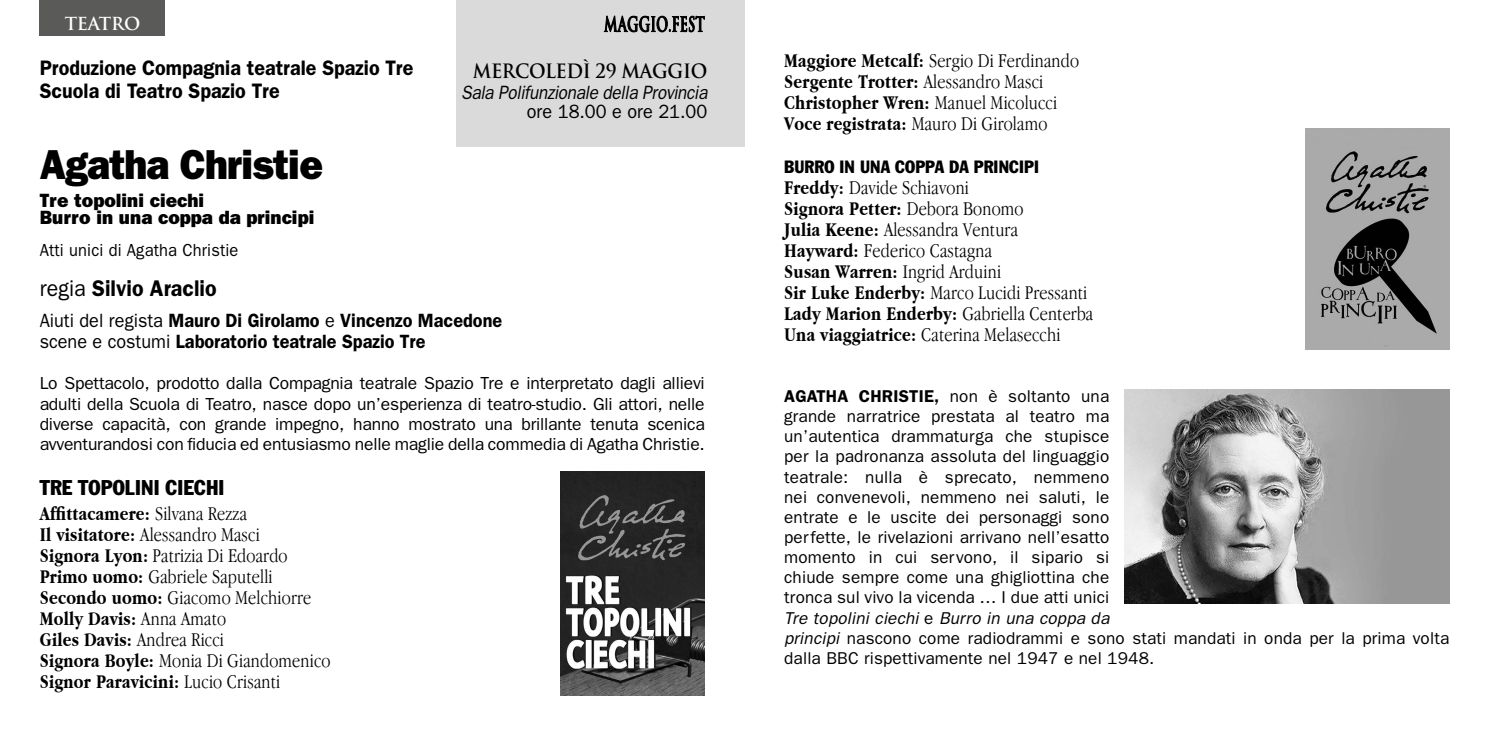
<style>
.page{position:relative;width:1489px;height:745px;background:#fff}
.page>*{position:absolute;margin:0;border:0;box-sizing:border-box;transform-origin:0 0}
.t1{font:800 42px "Franklin Gothic";letter-spacing:-.02em;color:#000;scale:.94 1}
.t2{font:600 22.75px "Franklin Gothic";color:#000;scale:.94 1}
.t3{font:600 21px/22.8px "Franklin Gothic";color:#000;scale:.94 1}
.t4{font:condensed 21px "Franklin Gothic";letter-spacing:.01em;color:#000}
.t5{font:300 condensed 20.12px/21px "Garamond";letter-spacing:.01em;color:#000}
.t6{font:700 condensed 20.12px/21px "Garamond";letter-spacing:.01em;color:#000}
.t7{font:600 19.25px/21px "Franklin Gothic";color:#000;scale:.94 1}
.t8{font:800 19.25px/17.5px "Franklin Gothic";color:#000}
.t9{font:italic 19.25px "Franklin Gothic";letter-spacing:-.015em;color:#000;scale:.89 1}
.t10{font:700 19.25px "Trajan";letter-spacing:-.02em;color:#000;scale:.93 1}
.t11{font:19.25px "Franklin Gothic";color:#000;scale:.94 1}
.t12{font:17.5px/20.1px "Franklin Gothic";letter-spacing:-.01em;color:#000;text-align:justify}
.t13{font:condensed 17.5px "Franklin Gothic";letter-spacing:.01em;color:#000}
.t14{font:17.5px "Franklin Gothic";letter-spacing:.01em;color:#000;scale:.94 1}
.t15{font:700 17.5px "Trajan";letter-spacing:-.01em;color:#fff}
.t16{font:17.15px/20.1px "Franklin Gothic";letter-spacing:.01em;color:#000}
.s1{font-weight:400}
.s2{font-weight:700}
.s3{font-weight:300}
.s4{font-weight:600}
.s5{font-style:italic}
</style>
<div class="page">
<img style="left:1124px;top:389px;width:325px;height:214px">
<div style="left:455px;top:0;width:289px;height:146px;background:#dadada"></div>
<div style="left:40px;top:0;width:125px;height:35px;background:#5a5a59"></div>
<svg style="left:603px;top:15px;width:102px;height:18px"></svg>
<img style="left:560px;top:471px;width:144px;height:223px">
<img style="left:1305px;top:128px;width:144px;height:221px">
<p class="t15" style="left:65px;top:13px;width:77px">TEATRO</p>
<p class="t3" style="left:40px;top:56px;width:399px">Produzione Compagnia teatrale Spazio Tre<br>Scuola di Teatro Spazio Tre</p>
<p class="t10" style="left:472px;top:59px;width:254px">MERCOLEDì 29 MAGGIO</p>
<p class="t9" style="left:461px;top:81px;width:278px">Sala Polifunzionale della Provincia</p>
<p class="t11" style="left:527px;top:100px;width:193px">ore 18.00 e ore 21.00</p>
<h1 class="t1" style="left:40px;top:139px;width:303px">Agatha Christie</h1>
<p class="t8" style="left:40px;top:191px;width:276px">Tre topolini ciechi<br>Burro in una coppa da principi</p>
<p class="t14" style="left:40px;top:239px;width:213px">Atti unici di Agatha Christie</p>
<h2 class="t2" style="left:40px;top:274px;width:190px"><span class="s1">regia</span> Silvio Araclio</h2>
<p class="t7" style="left:40px;top:309px;width:493px"><span class="s1">Aiuti del regista</span> Mauro Di Girolamo <span class="s1">e</span> Vincenzo Macedone <span class="s1">scene e costumi</span> Laboratorio teatrale Spazio Tre</p>
<p class="t12" style="left:40px;top:373px;width:666px">Lo Spettacolo, prodotto dalla Compagnia teatrale Spazio Tre e interpretato dagli allievi adulti della Scuola di Teatro, nasce dopo un’esperienza di teatro-studio. Gli attori, nelle diverse capacità, con grande impegno, hanno mostrato una brillante tenuta scenica avventurandosi con fiducia ed entusiasmo nelle maglie della commedia di Agatha Christie.</p>
<p class="t4" style="left:40px;top:474px;width:186px">TRE TOPOLINI CIECHI</p>
<p class="t5" style="left:40px;top:502px;width:292px"><span class="s2">Affittacamere:</span> Silvana Rezza<br><span class="s2">Il visitatore:</span> Alessandro Masci<br><span class="s2">Signora Lyon:</span> Patrizia Di Edoardo<br><span class="s2">Primo uomo:</span> Gabriele Saputelli<br><span class="s2">Secondo uomo:</span> Giacomo Melchiorre<br><span class="s2">Molly Davis:</span> Anna Amato<br><span class="s2">Giles Davis:</span> Andrea Ricci<br><span class="s2">Signora Boyle:</span> Monia Di Giandomenico<br><span class="s2">Signor Paravicini:</span> Lucio Crisanti</p>
<p class="t6" style="left:784px;top:50px;width:296px">Maggiore Metcalf: <span class="s3">Sergio Di Ferdinando </span>Sergente Trotter: <span class="s3">Alessandro Masci </span>Christopher Wren: <span class="s3">Manuel Micolucci </span>Voce registrata: <span class="s3">Mauro Di Girolamo</span></p>
<p class="t13" style="left:784px;top:155px;width:256px">BURRO IN UNA COPPA DA PRINCIPI</p>
<p class="t5" style="left:784px;top:176px;width:310px"><span class="s2">Freddy:</span> Davide Schiavoni<br><span class="s2">Signora Petter:</span> Debora Bonomo<br><span class="s2">Julia Keene:</span> Alessandra Ventura <span class="s2">Hayward:</span> Federico Castagna<br><span class="s2">Susan Warren:</span> Ingrid Arduini<br><span class="s2">Sir Luke Enderby:</span> Marco Lucidi Pressanti <span class="s2">Lady Marion Enderby:</span> Gabriella Centerba <span class="s2">Una viaggiatrice:</span> Caterina Melasecchi</p>
<p class="t16" style="left:784px;top:385px;width:666px"><span class="s4">AGATHA CHRISTIE,</span> non è soltanto una<br>grande narratrice prestata al teatro ma<br>un’autentica drammaturga che stupisce<br>per la padronanza assoluta del linguaggio<br>teatrale: nulla è sprecato, nemmeno<br>nei convenevoli, nemmeno nei saluti, le<br>entrate e le uscite dei personaggi sono<br>perfette, le rivelazioni arrivano nell’esatto<br>momento in cui servono, il sipario si<br>chiude sempre come una ghigliottina che<br>tronca sul vivo la vicenda … I due atti unici<br><span class="s5">Tre topolini ciechi</span> e <span class="s5">Burro in una coppa da<br>principi</span> nascono come radiodrammi e sono stati mandati in onda per la prima volta dalla BBC rispettivamente nel 1947 e nel 1948.</p>
</div>
